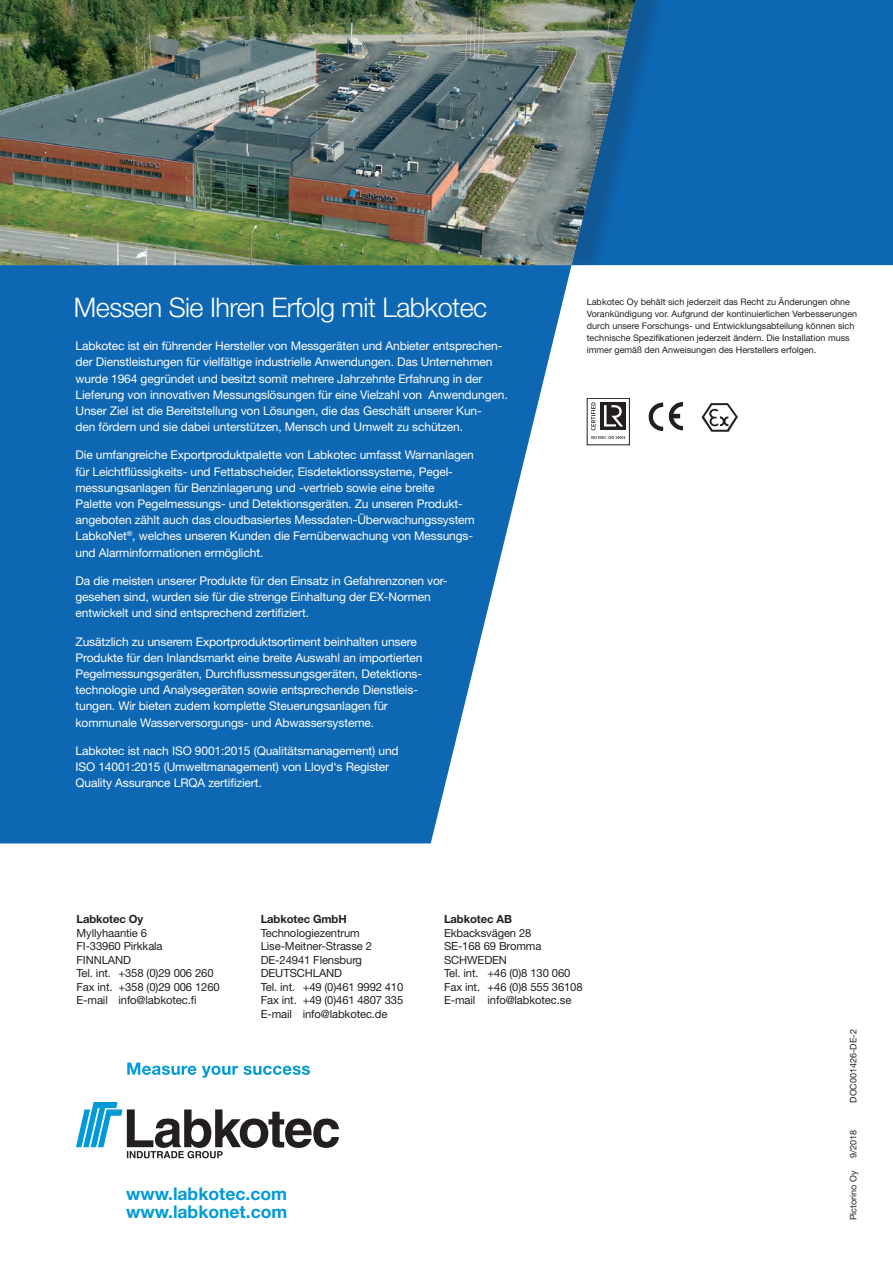
<style>
.page{position:relative;width:893px;height:1263px;background:#fff}
.page>*{position:absolute;margin:0;border:0;box-sizing:border-box;transform-origin:0 0}
.t1{font:300 27px "Helvetica Neue";letter-spacing:-.02em;color:#fff}
.t2{font:700 17.55px/18px "Helvetica Neue";color:#009ad9}
.t3{font:12px/16.2px "Helvetica Neue";letter-spacing:-.01em;color:#fff}
.t4{font:11.25px/13.5px "Helvetica Neue";letter-spacing:-.01em;color:#231f20}
.t5{font:700 11.25px "Helvetica Neue";letter-spacing:-.01em;color:#231f20}
.t6{font:9px/12px "Helvetica Neue";color:#231f20}
</style>
<div class="page">
<svg style="left:76px;top:1102px;width:263px;height:56px"></svg>
<svg style="left:127px;top:1062px;width:111px;height:16px"></svg>
<svg style="left:244px;top:1066px;width:66px;height:9px"></svg>
<div style="left:668px;top:0;width:225px;height:265px;background:#0d67b3"></div>
<div style="left:570px;top:0;width:98px;height:265px;background:#231f20;opacity:.2"></div>
<svg style="left:0;top:265px;width:572px;height:578px;background:#2a79bc"></svg>
<img style="left:0;top:0;width:635px;height:265px">
<svg style="left:648px;top:402px;width:35px;height:29px"></svg>
<svg style="left:701px;top:403px;width:37px;height:29px"></svg>
<div style="left:587px;top:398px;width:43px;height:47px;border:1px solid #231f20"></div>
<div style="left:600px;top:402px;width:25px;height:28px;background:#231f20"></div>
<svg style="left:604px;top:405px;width:19px;height:21px"></svg>
<svg style="left:591px;top:402px;width:4px;height:28px"></svg>
<svg style="left:591px;top:436px;width:34px;height:3px"></svg>
<h1 class="t1" style="left:74px;top:291px;width:415px">Messen Sie Ihren Erfolg mit Labkotec</h1>
<p class="t3" style="left:75px;top:338px;width:434px">Labkotec ist ein führender Hersteller von Messgeräten und Anbieter entsprechen&shy;der Dienstleistungen für vielfältige industrielle Anwendungen. Das Unternehmen wurde 1964 gegründet und besitzt somit mehrere Jahrzehnte Erfahrung in der Lieferung von innovativen Messungslösungen für eine Vielzahl von Anwendungen.<br>Unser Ziel ist die Bereitstellung von Lösungen, die das Geschäft unserer Kun-<br>den fördern und sie dabei unterstützen, Mensch und Umwelt zu schützen.</p>
<p class="t3" style="left:75px;top:447px;width:401px">Die umfangreiche Exportproduktpalette von Labkotec umfasst Warnanlagen für Leichtflüssigkeits- und Fettabscheider, Eisdetektionssysteme, Pegel&shy;messungsanlagen für Benzinlagerung und -vertrieb sowie eine breite<br>Palette von Pegelmessungs- und Detektionsgeräten. Zu unseren Produkt&shy;angeboten zählt auch das cloudbasiertes Messdaten-Überwachungssystem LabkoNet<sup>®</sup>, welches unseren Kunden die Fernüberwachung von Messungs&shy;und Alarminformationen ermöglicht.</p>
<p class="t3" style="left:75px;top:572px;width:374px">Da die meisten unserer Produkte für den Einsatz in Gefahrenzonen vor&shy;gesehen sind, wurden sie für die strenge Einhaltung der EX-Normen entwickelt und sind entsprechend zertifiziert.</p>
<p class="t3" style="left:75px;top:633px;width:349px">Zusätzlich zu unserem Exportproduktsortiment beinhalten unsere Produkte für den Inlandsmarkt eine breite Auswahl an importierten Pegelmessungsgeräten, Durchflussmessungsgeräten, Detektions&shy;technologie und Analysegeräten sowie entsprechende Dienstleis&shy;tungen. Wir bieten zudem komplette Steuerungsanlagen für kommunale Wasserversorgungs- und Abwassersysteme.</p>
<p class="t3" style="left:75px;top:742px;width:325px">Labkotec ist nach ISO 9001:2015 (Qualitätsmanagement) und<br>ISO 14001:2015 (Umweltmanagement) von Lloyd‘s Register<br>Quality Assurance LRQA zertifiziert.</p>
<p class="t6" style="left:587px;top:295px;width:272px">Labkotec Oy behält sich jederzeit das Recht zu Änderungen ohne Vorankündigung vor. Aufgrund der kontinuierlichen Verbesserungen durch unsere Forschungs- und Entwicklungsabteilung können sich technische Spezifikationen jederzeit ändern. Die Installation muss immer gemäß den Anweisungen des Herstellers erfolgen.</p>
<p class="t5" style="left:77px;top:912px;width:68px">Labkotec Oy</p>
<p class="t4" style="left:77px;top:926px;width:145px">Myllyhaantie 6<br>FI-33960 Pirkkala<br>FINNLAND<br>Tel. int. +358 (0)29 006 260<br>Fax int. +358 (0)29 006 1260<br>E-mail info@labkotec.fi</p>
<p class="t5" style="left:261px;top:912px;width:87px">Labkotec GmbH</p>
<p class="t4" style="left:261px;top:926px;width:144px">Technologiezentrum<br>Lise-Meitner-Strasse 2<br>DE-24941 Flensburg<br>DEUTSCHLAND<br>Tel. int. +49 (0)461 9992 410<br>Fax int. +49 (0)461 4807 335<br>E-mail info@labkotec.de</p>
<p class="t5" style="left:444px;top:912px;width:69px">Labkotec AB</p>
<p class="t4" style="left:444px;top:926px;width:140px">Ekbacksvägen 28<br>SE-168 69 Bromma<br>SCHWEDEN<br>Tel. int. +46 (0)8 130 060<br>Fax int. +46 (0)8 555 36108<br>E-mail info@labkotec.se</p>
<h2 class="t2" style="left:126px;top:1184px;width:163px">www.labkotec.com www.labkonet.com</h2>
<p class="t6" style="left:847px;top:1103px;width:75px;rotate:-90deg">DOC001426-DE-2</p>
<p class="t6" style="left:847px;top:1158px;width:30px;rotate:-90deg">9/2018</p>
<p class="t6" style="left:847px;top:1220px;width:51px;rotate:-90deg">Pictorino Oy</p>
</div>
